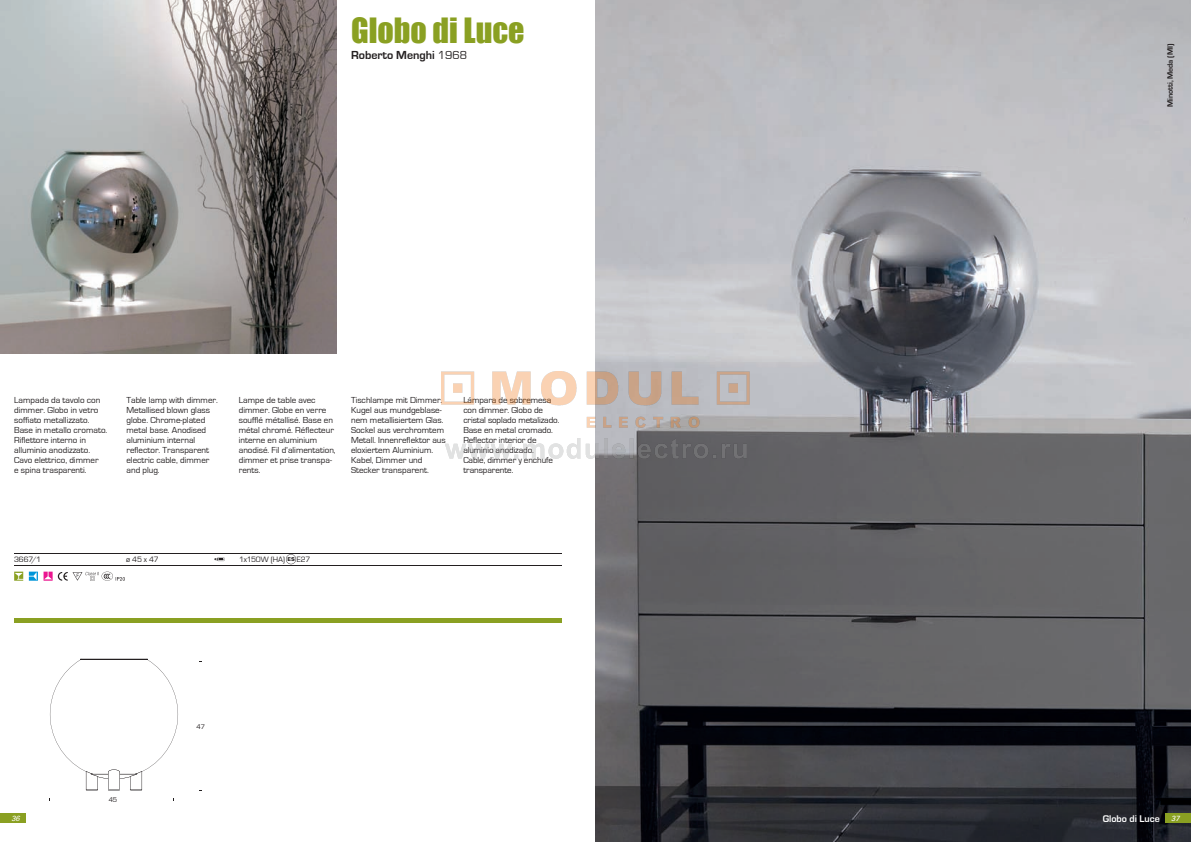
<style>
.page{position:relative;width:1191px;height:842px;background:#fff}
.page>*{position:absolute;margin:0;border:0;box-sizing:border-box;transform-origin:0 0}
.t1{font:32px "Impact";color:#8aa022}
.t2{font:700 12px "Eurostile";color:#231f20}
.t3{font:700 10px "Eurostile";color:#fff}
.t4{font:9px/10px "Eurostile";color:#231f20}
.t5{font:8px "Eurostile";letter-spacing:-.02em;color:#231f20}
.t6{font:700 8px "Eurostile";letter-spacing:-.01em;color:#231f20}
.t7{font:italic 7.5px "Univers";color:#fff}
.t8{font:7px "Eurostile";color:#231f20}
.t9{font:900 5.3px "Univers";color:#231f20}
.s1{font-weight:400}
</style>
<div class="page">
<img style="left:0;top:0;width:337px;height:354px">
<img style="left:595px;top:0;width:596px;height:842px">
<hr style="left:14px;top:618px;width:547px;height:4px;background:#8aa022">
<hr style="left:14px;top:553px;width:547px;height:1px;background:#231f20">
<hr style="left:14px;top:565px;width:547px;height:1px;background:#231f20">
<svg style="left:14px;top:572px;width:9px;height:9px"></svg>
<svg style="left:29px;top:572px;width:9px;height:9px"></svg>
<svg style="left:44px;top:572px;width:81px;height:9px"></svg>
<svg style="left:214px;top:557px;width:10px;height:4px"></svg>
<svg style="left:286px;top:554px;width:10px;height:10px"></svg>
<svg style="left:50px;top:658px;width:128px;height:143px"></svg>
<div style="left:0;top:814px;width:26px;height:9px;background:#8aa022"></div>
<div style="left:1165px;top:814px;width:26px;height:9px;background:#8aa022"></div>
<img style="left:441px;top:372px;width:308px;height:87px">
<h1 class="t1" style="left:351px;top:11px;width:175px">Globo di Luce</h1>
<h2 class="t2" style="left:351px;top:49px;width:118px">Roberto Menghi <span class="s1">1968</span></h2>
<p class="t4" style="left:14px;top:395px;width:95px">Lampada da tavolo con dimmer. Globo in vetro soffiato metallizzato.<br>Base in metallo cromato.<br>Riflettore interno in alluminio anodizzato.<br>Cavo elettrico, dimmer<br>e spina trasparenti.</p>
<p class="t4" style="left:126px;top:395px;width:93px">Table lamp with dimmer.<br>Metallised blown glass globe. Chrome-plated metal base. Anodised aluminium internal reflector. Transparent electric cable, dimmer and plug.</p>
<p class="t4" style="left:239px;top:395px;width:98px">Lampe de table avec dimmer. Globe en verre soufflé métallisé. Base en métal chromé. Réflecteur interne en aluminium anodisé. Fil d’alimentation, dimmer et prise transpa&shy;rents.</p>
<p class="t4" style="left:351px;top:395px;width:96px">Tischlampe mit Dimmer.<br>Kugel aus mundgeblase&shy;nem metallisiertem Glas.<br>Sockel aus verchromtem<br>Metall. Innenreflektor aus eloxiertem Aluminium.<br>Kabel, Dimmer und<br>Stecker transparent.</p>
<p class="t4" style="left:463px;top:395px;width:98px">Lámpara de sobremesa con dimmer. Globo de cristal soplado metalizado.<br>Base en metal cromado.<br>Reflector interior de aluminio anodizado.<br>Cable, dimmer y enchufe transparente.</p>
<p class="t5" style="left:14px;top:556px;width:28px">3667/1</p>
<p class="t5" style="left:126px;top:556px;width:34px">ø 45 x 47</p>
<p class="t5" style="left:239px;top:556px;width:47px">1x150W (HA)</p>
<p class="t5" style="left:297px;top:556px;width:15px">E27</p>
<p class="t9" style="left:287px;top:557px;width:9px">ES</p>
<p class="t8" style="left:109px;top:796px;width:10px">45</p>
<p class="t8" style="left:196px;top:724px;width:10px">47</p>
<p class="t6" style="left:1166px;top:107px;width:65px;rotate:-90deg">Minotti, Meda (MI)</p>
<p class="t3" style="left:1102px;top:814px;width:59px">Globo di Luce</p>
<p class="t7" style="left:11px;top:816px;width:10px">36</p>
<p class="t7" style="left:1171px;top:816px;width:10px">37</p>
</div>
